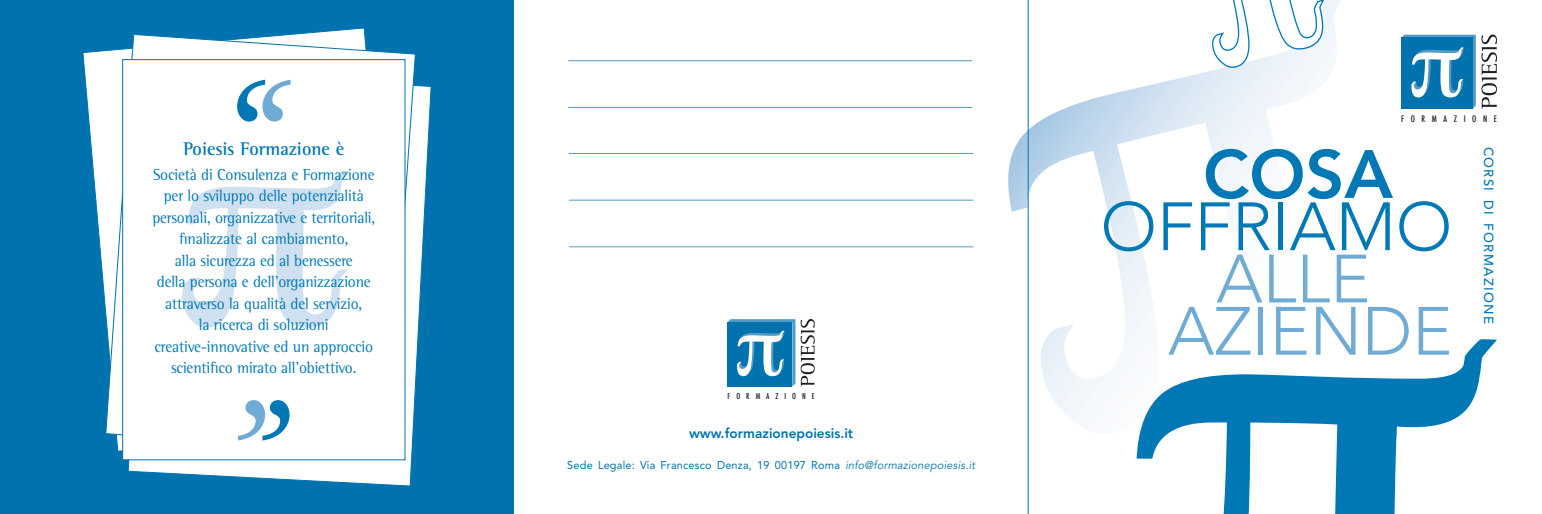
<style>
.page{position:relative;width:1542px;height:514px;background:#fff}
.page>*{position:absolute;margin:0;border:0;box-sizing:border-box;transform-origin:0 0}
.t1{font:300 67.5px/52.2px "Avenir";color:#70abd5;text-align:center}
.t2{font:300 67.5px "Avenir";color:#0078b6}
.t3{font:800 67.5px "Avenir";color:#0078b6}
.t4{font:700 18.75px "Rotis Semi Serif";color:#0078b6}
.t5{font:16.25px/21.5px "Rotis Semi Serif";letter-spacing:-.01em;color:#0078b6;text-align:center;scale:.95 1}
.t6{font:800 13.75px "Avenir";color:#0073ae}
.t7{font:500 13.12px "Avenir";letter-spacing:.1em;color:#0078b6}
.t8{font:11.25px "Avenir";letter-spacing:.02em;color:#0073ae}
.t9{font:500 condensed 8.88px "Futura";letter-spacing:.745em;color:#231f20}
.t10{font:500 condensed 8px "Futura";letter-spacing:.745em;color:#231f20}
.s1{font-style:italic}
</style>
<div class="page">
<div style="left:0;top:0;width:514px;height:514px;background:#0073ae"></div>
<svg style="left:1136px;top:339px;width:360px;height:175px"></svg>
<svg style="left:1029px;top:0;width:370px;height:434px"></svg>
<svg style="left:1008px;top:130px;width:20px;height:82px"></svg>
<svg style="left:1200px;top:0;width:124px;height:68px"></svg>
<svg style="left:727px;top:319px;width:87px;height:68px"></svg>
<hr style="left:568px;top:60px;width:404px;height:1px;background:#529ac8">
<hr style="left:568px;top:107px;width:404px;height:1px;background:#529ac8">
<hr style="left:569px;top:200px;width:404px;height:1px;background:#529ac8">
<hr style="left:569px;top:153px;width:404px;height:1px;background:#529ac8">
<hr style="left:569px;top:246px;width:404px;height:1px;background:#529ac8">
<svg style="left:1481px;top:35px;width:15px;height:74px"></svg>
<svg style="left:1401px;top:35px;width:74px;height:74px;background:#348fbe"></svg>
<svg style="left:83px;top:28px;width:282px;height:276px"></svg>
<svg style="left:128px;top:85px;width:303px;height:401px"></svg>
<svg style="left:105px;top:33px;width:311px;height:421px"></svg>
<div style="left:122px;top:59px;width:283px;height:401px;background:#fff;border:1px solid #0073ae"></div>
<svg style="left:237px;top:80px;width:53px;height:42px"></svg>
<svg style="left:238px;top:400px;width:51px;height:40px"></svg>
<hr style="left:1028px;top:0;width:1px;height:514px;background:#0073ae">
<svg style="left:182px;top:171px;width:167px;height:156px"></svg>
<p class="t4" style="left:183px;top:137px;width:162px">Poiesis Formazione è</p>
<p class="t5" style="left:152px;top:163px;width:236px">Società di Consulenza e Formazione per lo sviluppo delle potenzialità personali, organizzative e territoriali, finalizzate al cambiamento,<br>alla sicurezza ed al benessere<br>della persona e dell’organizzazione attraverso la qualità del servizio,<br>la ricerca di soluzioni creative-innovative ed un approccio scientifico mirato all’obiettivo.</p>
<p class="t10" style="left:727px;top:391px;width:89px">FORMAZIONE</p>
<p class="t6" style="left:689px;top:425px;width:166px">www.formazionepoiesis.it</p>
<p class="t8" style="left:567px;top:458px;width:409px">Sede Legale: Via Francesco Denza, 19 00197 Roma <span class="s1">info@formazionepoiesis.it</span></p>
<p class="t9" style="left:1401px;top:113px;width:97px">FORMAZIONE</p>
<h1 class="t3" style="left:1202px;top:134px;width:191px">COSA</h1>
<h1 class="t2" style="left:1100px;top:187px;width:353px">OFFRIAMO</h1>
<h1 class="t1" style="left:1168px;top:253px;width:285px">ALLE<br>AZIENDE</h1>
<p class="t7" style="left:1496px;top:147px;width:178px;rotate:90deg">CORSI DI FORMAZIONE</p>
</div>
